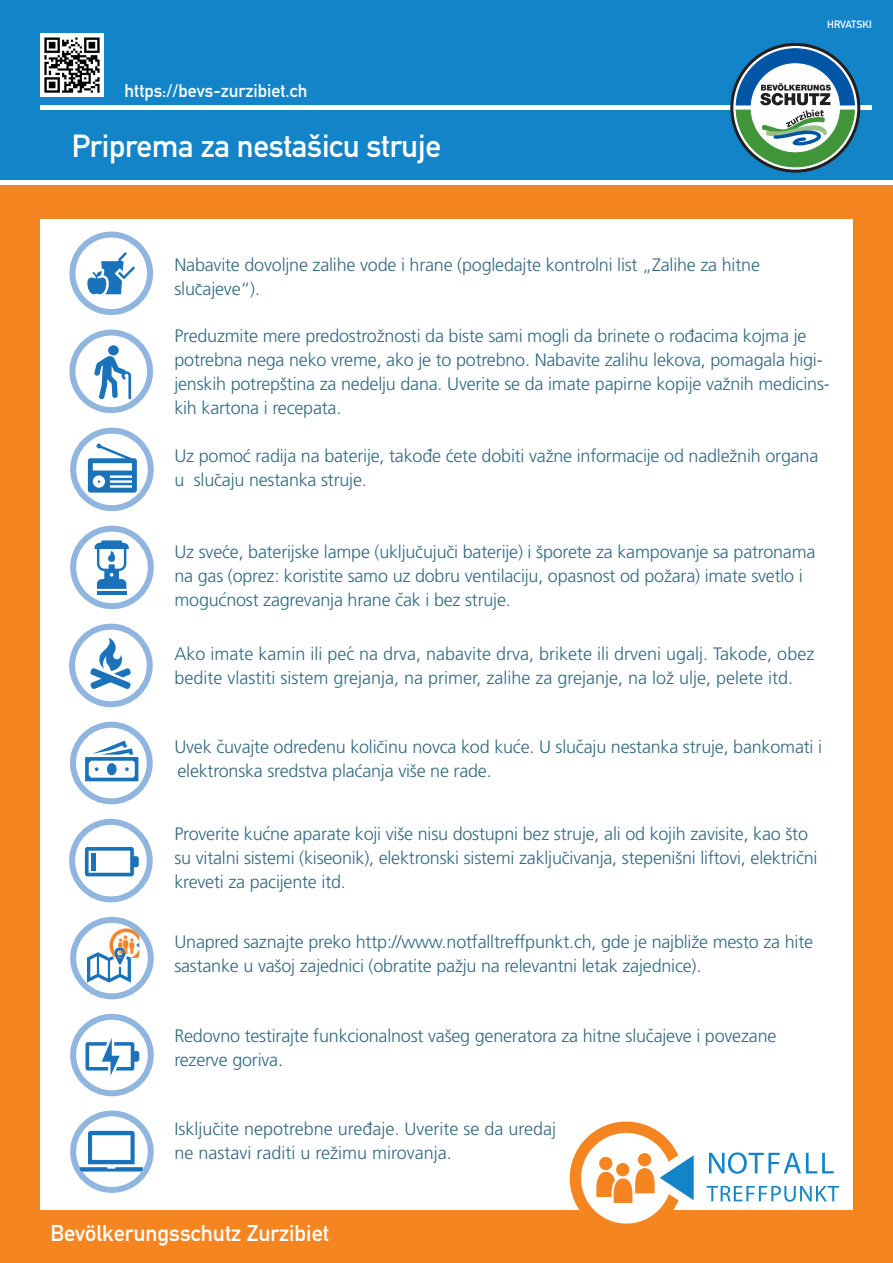
<style>
.page{position:relative;width:893px;height:1263px;background:#fff}
.page>*{position:absolute;margin:0;border:0;box-sizing:border-box;transform-origin:0 0}
.t1{font:31.5px "DIN Mittelschrift";letter-spacing:-.01em;color:#fff}
.t2{font:22.5px "DIN Mittelschrift";color:#fff}
.t3{font:300 18px/24px "Frutiger LT";letter-spacing:-.01em;color:#32697f}
.t4{font:18px "DIN Mittelschrift";color:#fff}
.t5{font:10.5px "DIN Mittelschrift";color:#fff}
</style>
<div class="page">
<div style="left:0;top:108px;width:893px;height:1155px;background:#f58520"></div>
<div style="left:40px;top:220px;width:813px;height:990px;background:#fff"></div>
<div style="left:0;top:0;width:893px;height:185px;background:#1284c7"></div>
<svg style="left:72px;top:235px;width:78px;height:77px"></svg>
<div style="left:69px;top:232px;width:84px;height:83px;border:6px solid #90b6e0;border-radius:50%"></div>
<svg style="left:86px;top:252px;width:49px;height:46px"></svg>
<svg style="left:72px;top:333px;width:78px;height:77px"></svg>
<div style="left:69px;top:330px;width:84px;height:83px;border:6px solid #90b6e0;border-radius:50%"></div>
<svg style="left:94px;top:356px;width:37px;height:43px"></svg>
<div style="left:108px;top:345px;width:11px;height:10px;background:#1a72ba;border-radius:50%"></div>
<svg style="left:73px;top:431px;width:78px;height:77px"></svg>
<div style="left:70px;top:428px;width:84px;height:83px;border:6px solid #90b6e0;border-radius:50%"></div>
<svg style="left:88px;top:444px;width:49px;height:49px"></svg>
<svg style="left:73px;top:529px;width:78px;height:77px"></svg>
<div style="left:70px;top:526px;width:84px;height:83px;border:6px solid #90b6e0;border-radius:50%"></div>
<hr style="left:97px;top:591px;width:29px;height:3px;background:#1a72ba">
<svg style="left:95px;top:540px;width:34px;height:49px"></svg>
<svg style="left:73px;top:725px;width:77px;height:76px"></svg>
<div style="left:70px;top:722px;width:83px;height:82px;border:6px solid #90b6e0;border-radius:50%"></div>
<svg style="left:85px;top:740px;width:53px;height:41px"></svg>
<svg style="left:72px;top:822px;width:78px;height:77px"></svg>
<div style="left:69px;top:819px;width:84px;height:83px;border:6px solid #90b6e0;border-radius:50%"></div>
<svg style="left:85px;top:847px;width:54px;height:29px"></svg>
<div style="left:91px;top:853px;width:5px;height:17px;background:#1a72ba"></div>
<svg style="left:72px;top:627px;width:78px;height:77px"></svg>
<div style="left:69px;top:624px;width:84px;height:83px;border:6px solid #90b6e0;border-radius:50%"></div>
<svg style="left:90px;top:638px;width:41px;height:51px"></svg>
<div style="left:570px;top:1121px;width:113px;height:114px;background:#f58520;border-radius:50%"></div>
<div style="left:581px;top:1133px;width:91px;height:90px;background:#fff;border-radius:50%"></div>
<svg style="left:596px;top:1145px;width:98px;height:65px"></svg>
<div style="left:616px;top:1163px;width:13px;height:13px;background:#f58520;border-radius:50%"></div>
<svg style="left:709px;top:1152px;width:125px;height:22px"></svg>
<svg style="left:707px;top:1186px;width:132px;height:15px"></svg>
<hr style="left:40px;top:106px;width:832px;height:4px;background:#fff">
<div style="left:0;top:180px;width:893px;height:5px;background:#fff"></div>
<img style="left:40px;top:34px;width:63px;height:63px">
<img style="left:109px;top:927px;width:30px;height:31px">
<svg style="left:87px;top:946px;width:44px;height:36px"></svg>
<div style="left:70px;top:917px;width:84px;height:82px;border:6px solid #90b6e0;border-radius:50%"></div>
<div style="left:70px;top:1014px;width:84px;height:82px;border:6px solid #90b6e0;border-radius:50%"></div>
<div style="left:70px;top:1110px;width:84px;height:83px;border:6px solid #90b6e0;border-radius:50%"></div>
<svg style="left:80px;top:1131px;width:63px;height:40px"></svg>
<svg style="left:85px;top:1038px;width:54px;height:38px"></svg>
<div style="left:730px;top:43px;width:130px;height:130px;border:3px solid #231f20;border-radius:50%"></div>
<svg style="left:736px;top:49px;width:119px;height:118px;background:#74a2a6"></svg>
<p class="t4" style="left:125px;top:80px;width:184px">https://bevs-zurzibiet.ch</p>
<h1 class="t1" style="left:72px;top:128px;width:371px">Priprema za nestašicu struje</h1>
<p class="t5" style="left:827px;top:18px;width:46px">HRVATSKI</p>
<p class="t3" style="left:174px;top:253px;width:587px">Nabavite dovoljne zalihe vode i hrane (pogledajte kontrolni list „Zalihe za hitne slucajeve“).</p>
<p class="t3" style="left:174px;top:324px;width:657px">Preduzmite mere predostrožnosti da biste sami mogli da brinete o rodacima kojma je potrebna nega neko vreme, ako je to potrebno. Nabavite zalihu lekova, pomagala higi&shy;jenskih potrepština za nedelju dana. Uverite se da imate papirne kopije važnih medicins&shy;kih kartona i recepata.</p>
<p class="t3" style="left:174px;top:444px;width:645px">Uz pomoc radija na baterije, takode cete dobiti važne informacije od nadležnih organa u slucaju nestanka struje.</p>
<p class="t3" style="left:197px;top:278px;width:5px">˘</p>
<p class="t3" style="left:689px;top:318px;width:7px">-</p>
<p class="t3" style="left:246px;top:444px;width:5px">´</p>
<p class="t3" style="left:449px;top:444px;width:5px">´</p>
<p class="t3" style="left:427px;top:437px;width:7px">-</p>
<p class="t3" style="left:216px;top:468px;width:5px">˘</p>
<p class="t3" style="left:174px;top:540px;width:643px">Uz svece, baterijske lampe (ukljucujuci baterije) i šporete za kampovanje sa patronama na gas (oprez: koristite samo uz dobru ventilaciju, opasnost od požara) imate svetlo i mogucnost zagrevanja hrane cak i bez struje.</p>
<p class="t3" style="left:174px;top:642px;width:641px">Ako imate kamin ili pec na drva, nabavite drva, brikete ili drveni ugalj. Takode, obez bedite vlastiti sistem grejanja, na primer, zalihe za grejanje, na lož ulje, pelete itd.</p>
<p class="t3" style="left:224px;top:540px;width:5px">´</p>
<p class="t3" style="left:418px;top:540px;width:5px">˘</p>
<p class="t3" style="left:449px;top:540px;width:5px">˘</p>
<p class="t3" style="left:222px;top:587px;width:5px">´</p>
<p class="t3" style="left:399px;top:587px;width:5px">˘</p>
<p class="t3" style="left:348px;top:641px;width:5px">´</p>
<p class="t3" style="left:754px;top:641px;width:5px">´</p>
<p class="t3" style="left:516px;top:734px;width:5px">´</p>
<p class="t3" style="left:174px;top:735px;width:649px">Uvek cuvajte odredenu kolicinu novca kod kuce. U slucaju nestanka struje, bankomati i elektronska sredstva placanja više ne rade.</p>
<p class="t3" style="left:219px;top:734px;width:5px">˘</p>
<p class="t3" style="left:379px;top:735px;width:5px">˘</p>
<p class="t3" style="left:578px;top:734px;width:5px">˘</p>
<p class="t3" style="left:314px;top:735px;width:5px">´</p>
<p class="t3" style="left:358px;top:758px;width:5px">´</p>
<p class="t3" style="left:174px;top:822px;width:645px">Proverite kucne aparate koji više nisu dostupni bez struje, ali od kojih zavisite, kao što su vitalni sistemi (kiseonik), elektronski sistemi zakljucivanja, stepenišni liftovi, elektricni kreveti za pacijente itd.</p>
<p class="t3" style="left:266px;top:821px;width:5px">´</p>
<p class="t3" style="left:799px;top:845px;width:5px">˘</p>
<p class="t3" style="left:563px;top:846px;width:5px">˘</p>
<p class="t3" style="left:174px;top:930px;width:640px">Unapred saznajte preko http://www.notfalltreffpunkt.ch, gde je najbliže mesto za hite sastanke u vašoj zajednici (obratite pažju na relevantni letak zajednice).</p>
<p class="t3" style="left:649px;top:1023px;width:5px">˘</p>
<p class="t3" style="left:174px;top:1024px;width:603px">Redovno testirajte funkcionalnost vašeg generatora za hitne slucajeve i povezane rezerve goriva.</p>
<p class="t3" style="left:174px;top:1117px;width:383px">Iskljucite nepotrebne uredaje. Uverite se da uredaj ne nastavi raditi u režimu mirovanja.</p>
<p class="t3" style="left:214px;top:1117px;width:5px">˘</p>
<p class="t3" style="left:367px;top:1111px;width:7px">-</p>
<p class="t2" style="left:50px;top:1220px;width:280px">Bevölkerungsschutz Zurzibiet</p>
</div>
